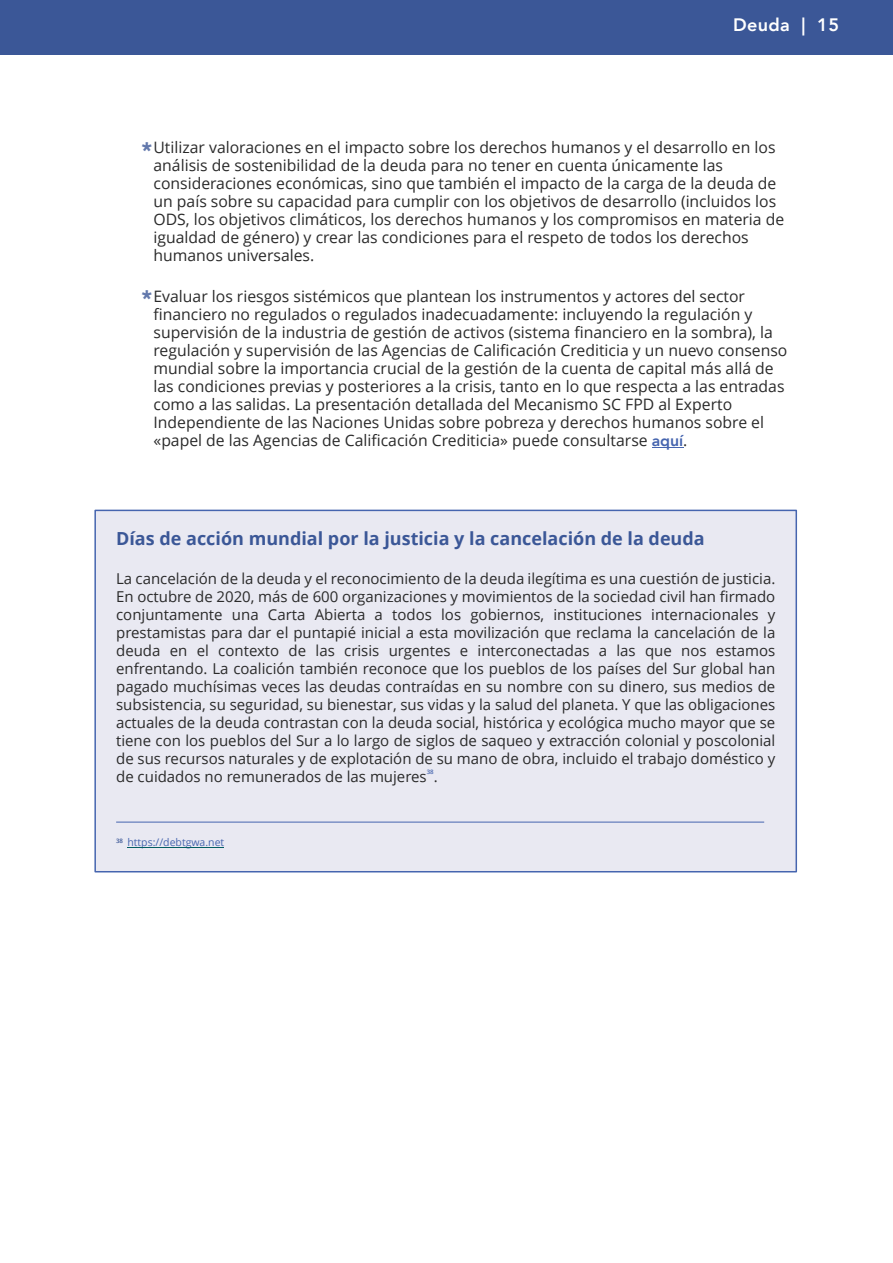
<style>
.page{position:relative;width:893px;height:1263px;background:#fff}
.page>*{position:absolute;margin:0;border:0;box-sizing:border-box;transform-origin:0 0}
.t1{font:700 18px "Open Sans";color:#3b5797}
.t2{font:800 18px "Avenir";letter-spacing:.02em;color:#fff}
.t3{font:15.75px/18px "Open Sans";color:#2a2a2a}
.t4{font:15px/18px "Open Sans";color:#2a2a2a;text-align:justify}
.t5{font:10.5px "Open Sans";color:#4665af}
.t6{font:600 6.15px "Open Sans";color:#4665af}
.s1{font-family:"Avenir";font-weight:900;font-size:22.5px;color:#6379ac}
.s2{font-family:"Avenir";font-weight:800;color:#4665af}
</style>
<div class="page">
<div style="left:0;top:0;width:893px;height:54px;background:#3b5797"></div>
<hr style="left:652px;top:447px;width:31px;height:1px;background:#4665af">
<div style="left:94px;top:510px;width:703px;height:362px;background:#e9e9f2;border:2px solid #4665af"></div>
<hr style="left:116px;top:822px;width:648px;height:1px;background:#4665af">
<hr style="left:127px;top:847px;width:97px;height:1px;background:#045d63">
<p class="t2" style="left:733px;top:13px;width:107px">Deuda | 15</p>
<p class="t3" style="left:154px;top:140px;width:632px;text-indent:-12px"><span class="s1">*</span>Utilizar valoraciones en el impacto sobre los derechos humanos y el desarrollo en los análisis de sostenibilidad de la deuda para no tener en cuenta únicamente las consideraciones económicas, sino que también el impacto de la carga de la deuda de un país sobre su capacidad para cumplir con los objetivos de desarrollo (incluidos los ODS, los objetivos climáticos, los derechos humanos y los compromisos en materia de igualdad de género) y crear las condiciones para el respeto de todos los derechos humanos universales.</p>
<p class="t3" style="left:154px;top:289px;width:635px;text-indent:-12px"><span class="s1">*</span>Evaluar los riesgos sistémicos que plantean los instrumentos y actores del sector financiero no regulados o regulados inadecuadamente: incluyendo la regulación y supervisión de la industria de gestión de activos (sistema financiero en la sombra), la regulación y supervisión de las Agencias de Calificación Crediticia y un nuevo consenso mundial sobre la importancia crucial de la gestión de la cuenta de capital más allá de las condiciones previas y posteriores a la crisis, tanto en lo que respecta a las entradas como a las salidas. La presentación detallada del Mecanismo SC FPD al Experto Independiente de las Naciones Unidas sobre pobreza y derechos humanos sobre el «papel de las Agencias de Calificación Crediticia» puede consultarse <span class="s2">aquí</span>.</p>
<p class="t1" style="left:116px;top:531px;width:590px">Días de acción mundial por la justicia y la cancelación de la deuda</p>
<p class="t4" style="left:116px;top:571px;width:661px">La cancelación de la deuda y el reconocimiento de la deuda ilegítima es una cuestión de justicia.<br>En octubre de 2020, más de 600 organizaciones y movimientos de la sociedad civil han firmado conjuntamente una Carta Abierta a todos los gobiernos, instituciones internacionales y prestamistas para dar el puntapié inicial a esta movilización que reclama la cancelación de la deuda en el contexto de las crisis urgentes e interconectadas a las que nos estamos enfrentando. La coalición también reconoce que los pueblos de los países del Sur global han pagado muchísimas veces las deudas contraídas en su nombre con su dinero, sus medios de subsistencia, su seguridad, su bienestar, sus vidas y la salud del planeta. Y que las obligaciones actuales de la deuda contrastan con la deuda social, histórica y ecológica mucho mayor que se tiene con los pueblos del Sur a lo largo de siglos de saqueo y extracción colonial y poscolonial de sus recursos naturales y de explotación de su mano de obra, incluido el trabajo doméstico y de cuidados no remunerados de las mujeres</p>
<p class="t6" style="left:427px;top:770px;width:8px">38</p>
<p class="t4" style="left:434px;top:769px;width:5px">.</p>
<p class="t5" style="left:116px;top:838px;width:110px"><sup>38</sup> https://debtgwa.net</p>
</div>
